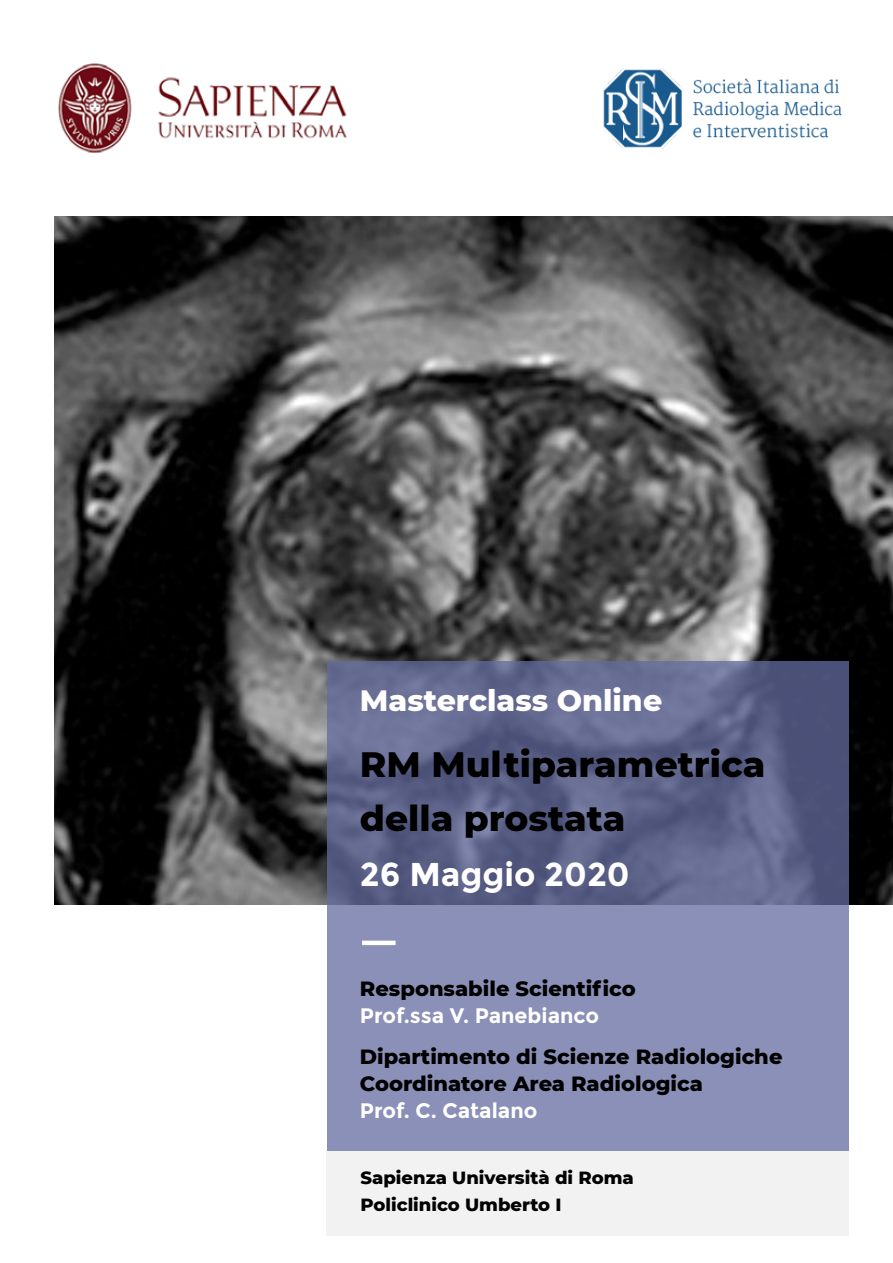
<style>
.page{position:relative;width:893px;height:1263px;background:#fff}
.page>*{position:absolute;margin:0;border:0;box-sizing:border-box;transform-origin:0 0}
.t1{font:800 36px/54px "Montserrat";color:#000}
.t2{font:700 33px "Montserrat";color:#fff}
.t3{font:800 30px "Montserrat";color:#fff}
.t4{font:800 21px/27px "Montserrat";color:#000}
.t5{font:700 21px "Montserrat";color:#fff}
.t6{font:800 18px/27px "Montserrat";color:#000}
</style>
<div class="page">
<img style="left:54px;top:216px;width:839px;height:689px">
<svg style="left:327px;top:662px;width:522px;height:489px;background:#7379a0"></svg>
<hr style="left:362px;top:941px;width:34px;height:4px;background:#fff">
<div style="left:327px;top:1151px;width:522px;height:85px;background:#f2f2f2"></div>
<img style="left:58px;top:63px;width:289px;height:90px">
<img style="left:603px;top:68px;width:239px;height:81px">
<h3 class="t3" style="left:360px;top:679px;width:304px">Masterclass Online</h3>
<h1 class="t1" style="left:360px;top:736px;width:407px">RM Multiparametrica della prostata</h1>
<h2 class="t2" style="left:360px;top:855px;width:271px">26 Maggio 2020</h2>
<p class="t4" style="left:360px;top:974px;width:277px">Responsabile Scientifico</p>
<p class="t5" style="left:360px;top:1003px;width:241px">Prof.ssa V. Panebianco</p>
<p class="t4" style="left:360px;top:1042px;width:424px">Dipartimento di Scienze Radiologiche<br>Coordinatore Area Radiologica</p>
<p class="t5" style="left:360px;top:1098px;width:179px">Prof. C. Catalano</p>
<p class="t6" style="left:360px;top:1163px;width:275px">Sapienza Università di Roma<br>Policlinico Umberto I</p>
</div>
